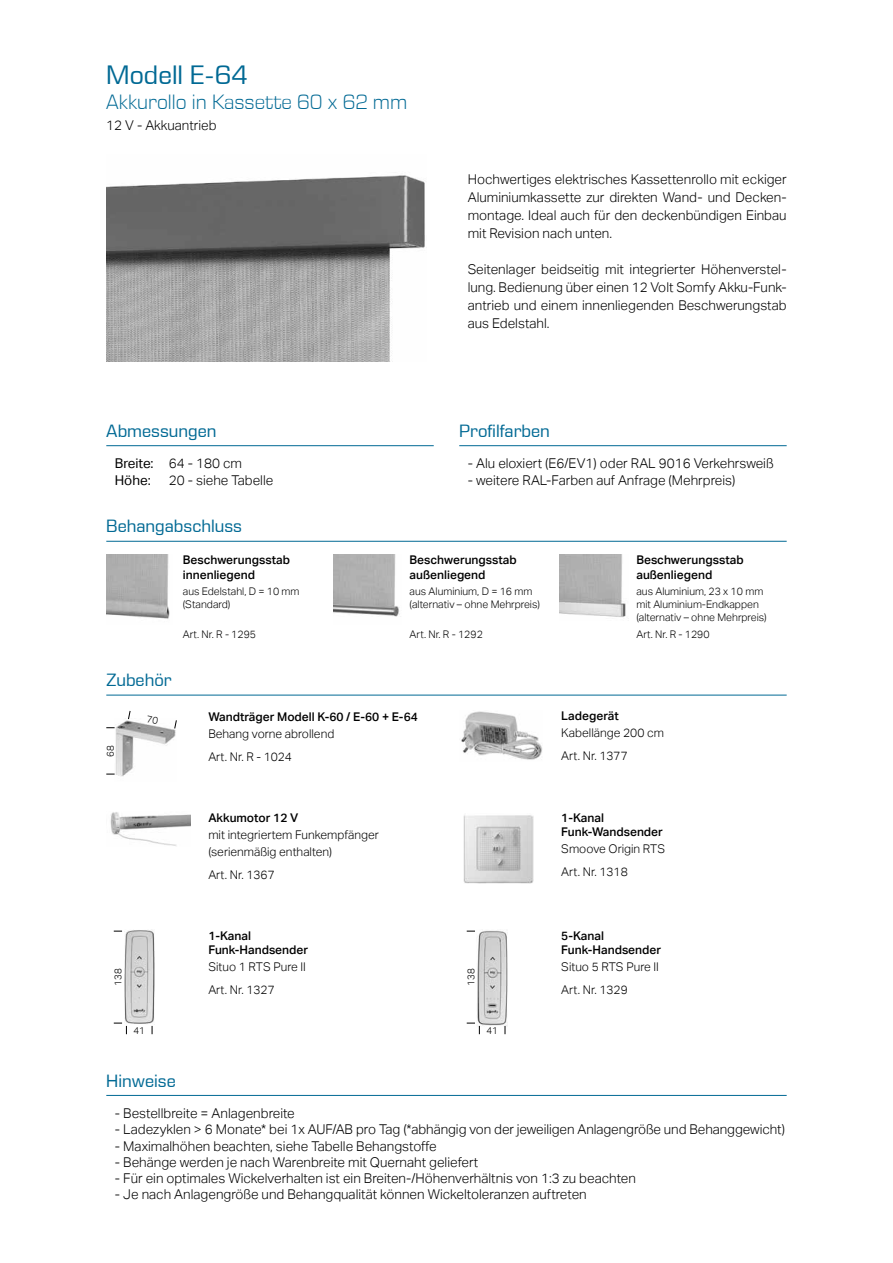
<style>
.page{position:relative;width:893px;height:1263px;background:#fff}
.page>*{position:absolute;margin:0;border:0;box-sizing:border-box;transform-origin:0 0}
.t1{font:27px "Eurostile Next W1 G";color:#006994}
.t2{font:300 21px "Eurostile Next W1 G";color:#006994}
.t3{font:18px "Eurostile Next W1 G";color:#006994}
.t4{font:300 13.5px/18px "Aktiv Grotesk";color:#000;text-align:justify}
.t5{font:13.5px/16.2px "Aktiv Grotesk";color:#000}
.t6{font:500 12px/14.4px "Aktiv Grotesk";color:#000}
.t7{font:300 12px/23.4px "Aktiv Grotesk";color:#000}
.t8{font:300 10.5px/12.8px "Aktiv Grotesk";color:#000}
.t9{font:300 9.75px "Aktiv Grotesk";color:#000}
.s1{font-weight:300}
</style>
<div class="page">
<img style="left:463px;top:815px;width:71px;height:69px">
<img style="left:114px;top:720px;width:62px;height:57px">
<svg style="left:174px;top:720px;width:3px;height:9px"></svg>
<svg style="left:128px;top:711px;width:3px;height:9px"></svg>
<hr style="left:106px;top:695px;width:681px;height:1px;background:#006994">
<hr style="left:106px;top:445px;width:328px;height:1px;background:#006994">
<hr style="left:459px;top:445px;width:328px;height:1px;background:#006994">
<hr style="left:106px;top:1095px;width:681px;height:1px;background:#006994">
<img style="left:106px;top:175px;width:319px;height:186px">
<hr style="left:106px;top:541px;width:681px;height:1px;background:#006994">
<img style="left:461px;top:711px;width:81px;height:49px">
<img style="left:110px;top:812px;width:81px;height:34px">
<img style="left:477px;top:930px;width:30px;height:97px">
<svg style="left:467px;top:1023px;width:13px;height:11px"></svg>
<img style="left:124px;top:930px;width:31px;height:94px">
<svg style="left:114px;top:1023px;width:13px;height:11px"></svg>
<img style="left:106px;top:554px;width:64px;height:65px">
<img style="left:333px;top:554px;width:67px;height:63px">
<img style="left:560px;top:554px;width:66px;height:63px">
<svg style="left:147px;top:720px;width:12px;height:4px"></svg>
<h1 class="t1" style="left:106px;top:58px;width:143px">Modell E-64</h1>
<h2 class="t2" style="left:106px;top:89px;width:302px">Akkurollo in Kassette 60 x 62 mm</h2>
<p class="t4" style="left:106px;top:116px;width:112px">12 V - Akkuantrieb</p>
<h3 class="t3" style="left:106px;top:419px;width:112px">Abmessungen</h3>
<p class="t5" style="left:115px;top:456px;width:129px">Breite: <span class="s1">64 - 180 cm<br></span>Höhe:</p>
<p class="t4" style="left:169px;top:471px;width:106px">20 - siehe Tabelle</p>
<h3 class="t3" style="left:106px;top:515px;width:137px">Behangabschluss</h3>
<p class="t4" style="left:468px;top:170px;width:320px">Hochwertiges elektrisches Kassettenrollo mit eckiger Aluminiumkassette zur direkten Wand- und Decken&shy;montage. Ideal auch für den deckenbündigen Einbau mit Revision nach unten.</p>
<p class="t4" style="left:468px;top:260px;width:320px">Seitenlager beidseitig mit integrierter Höhenverstel&shy;lung. Bedienung über einen 12 Volt Somfy Akku-Funk&shy;antrieb und einem innenliegenden Beschwerungstab aus Edelstahl.</p>
<h3 class="t3" style="left:459px;top:419px;width:92px">Profilfarben</h3>
<p class="t4" style="left:468px;top:455px;width:307px">- Alu eloxiert (E6/EV1) oder RAL 9016 Verkehrsweiß</p>
<p class="t4" style="left:468px;top:471px;width:269px">- weitere RAL-Farben auf Anfrage (Mehrpreis)</p>
<p class="t6" style="left:183px;top:553px;width:109px">Beschwerungsstab innenliegend</p>
<p class="t8" style="left:183px;top:585px;width:118px">aus Edelstahl, D = 10 mm (Standard)</p>
<p class="t8" style="left:183px;top:627px;width:75px">Art. Nr. R - 1295</p>
<p class="t6" style="left:410px;top:553px;width:109px">Beschwerungsstab außenliegend</p>
<p class="t8" style="left:410px;top:585px;width:132px">aus Aluminium, D = 16 mm (alternativ – ohne Mehrpreis)</p>
<p class="t8" style="left:410px;top:627px;width:75px">Art. Nr. R - 1292</p>
<h3 class="t3" style="left:106px;top:669px;width:67px">Zubehör</h3>
<p class="t9" style="left:105px;top:757px;width:13px;rotate:-90deg">68</p>
<p class="t6" style="left:208px;top:709px;width:211px">Wandträger Modell K-60 / E-60 + E-64</p>
<p class="t7" style="left:208px;top:722px;width:127px">Behang vorne abrollend<br>Art. Nr. R - 1024</p>
<p class="t6" style="left:208px;top:810px;width:91px">Akkumotor 12 V</p>
<p class="t7" style="left:208px;top:826px;width:172px;line-height:17px">mit integriertem Funkempfänger (serienmäßig enthalten)</p>
<p class="t7" style="left:208px;top:863px;width:68px">Art. Nr. 1367</p>
<p class="t9" style="left:112px;top:986px;width:19px;rotate:-90deg">138</p>
<p class="t9" style="left:133px;top:1024px;width:13px">41</p>
<p class="t6" style="left:208px;top:928px;width:101px">1-Kanal<br>Funk-Handsender</p>
<p class="t7" style="left:208px;top:955px;width:99px">Situo 1 RTS Pure II<br>Art. Nr. 1327</p>
<p class="t9" style="left:465px;top:986px;width:19px;rotate:-90deg">138</p>
<p class="t9" style="left:486px;top:1024px;width:13px">41</p>
<h3 class="t3" style="left:106px;top:1069px;width:71px">Hinweise</h3>
<p class="t6" style="left:636px;top:553px;width:109px">Beschwerungsstab außenliegend</p>
<p class="t8" style="left:636px;top:585px;width:132px">aus Aluminium, 23 x 10 mm mit Aluminium-Endkappen (alternativ – ohne Mehrpreis)</p>
<p class="t8" style="left:636px;top:627px;width:75px">Art. Nr. R - 1290</p>
<p class="t6" style="left:561px;top:709px;width:59px">Ladegerät</p>
<p class="t7" style="left:561px;top:721px;width:104px">Kabellänge 200 cm<br>Art. Nr. 1377</p>
<p class="t6" style="left:561px;top:810px;width:103px">1-Kanal<br>Funk-Wandsender</p>
<p class="t7" style="left:561px;top:837px;width:105px">Smoove Origin RTS<br>Art. Nr. 1318</p>
<p class="t6" style="left:561px;top:928px;width:101px">5-Kanal<br>Funk-Handsender</p>
<p class="t7" style="left:561px;top:955px;width:99px">Situo 5 RTS Pure II<br>Art. Nr. 1329</p>
<p class="t4" style="left:115px;top:1104px;width:182px">- Bestellbreite = Anlagenbreite</p>
<p class="t4" style="left:115px;top:1121px;width:672px">- Ladezyklen &gt; 6 Monate* bei 1x AUF/AB pro Tag (*abhängig von der jeweiligen Anlagengröße und Behanggewicht)</p>
<p class="t4" style="left:115px;top:1137px;width:323px">- Maximalhöhen beachten, siehe Tabelle Behangstoffe</p>
<p class="t4" style="left:115px;top:1153px;width:365px">- Behänge werden je nach Warenbreite mit Quernaht geliefert</p>
<p class="t4" style="left:115px;top:1169px;width:523px">- Für ein optimales Wickelverhalten ist ein Breiten-/Höhenverhältnis von 1:3 zu beachten</p>
<p class="t4" style="left:115px;top:1185px;width:473px">- Je nach Anlagengröße und Behangqualität können Wickeltoleranzen auftreten</p>
</div>
